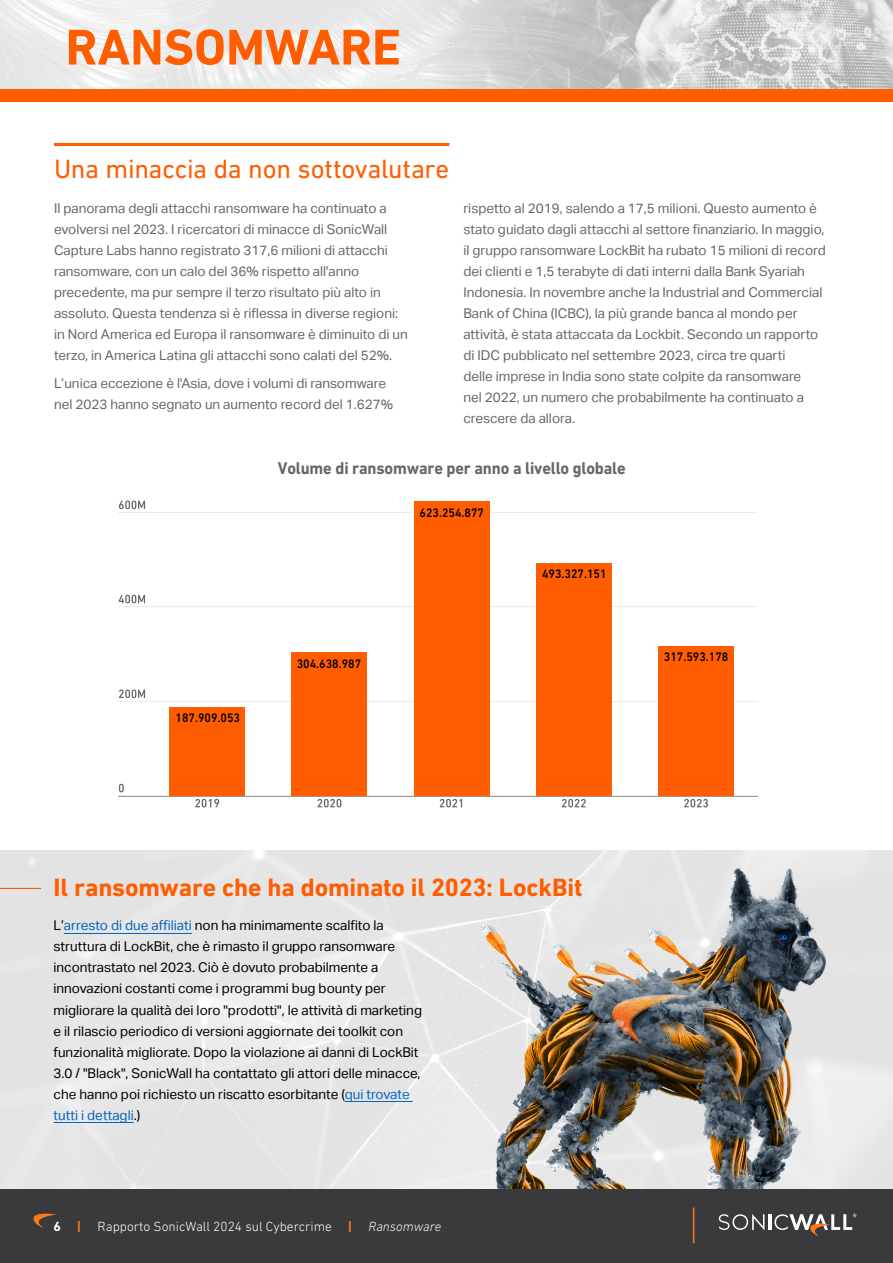
<style>
.page{position:relative;width:893px;height:1263px;background:#fff}
.page>*{position:absolute;margin:0;border:0;box-sizing:border-box;transform-origin:0 0}
.t1{font:700 51px "DIN Next LT Pro";color:#ff5d00}
.t2{font:27px "DIN Next LT Pro";letter-spacing:-.015em;color:#ff5d00}
.t3{font:700 25.5px "DIN Next LT Pro";letter-spacing:-.005em;color:#ff5d00}
.t4{font:700 17.25px "DIN Next LT Pro";letter-spacing:-.01em;color:#666766;scale:.94 1}
.t5{font:13.5px/21px "Aktiv Grotesk";color:#666}
.t6{font:13.5px/21px "Aktiv Grotesk";color:#000}
.t7{font:300 13.5px "DIN Next LT Pro";color:#fff}
.t8{font:500 12.6px "DIN Next LT Pro";color:#000;scale:.94 1}
.s1{color:#0563c1}
.s2{font-weight:700}
.s3{font-weight:700;color:#ff791a}
.s4{font-style:italic}
</style>
<div class="page">
<div style="left:0;top:1189px;width:893px;height:74px;background:#3a3a3c"></div>
<hr style="left:693px;top:1207px;width:1px;height:36px;background:#ff791a">
<hr style="left:769px;top:1214px;width:3px;height:16px;background:#fff">
<svg style="left:719px;top:1214px;width:45px;height:16px"></svg>
<svg style="left:774px;top:1214px;width:82px;height:22px"></svg>
<svg style="left:33px;top:1213px;width:23px;height:15px"></svg>
<img style="left:0;top:0;width:893px;height:90px">
<div style="left:0;top:90px;width:893px;height:12px;background:#ff5d00"></div>
<hr style="left:54px;top:143px;width:395px;height:3px;background:#ff5d00">
<svg style="left:119px;top:500px;width:26px;height:9px"></svg>
<svg style="left:119px;top:595px;width:26px;height:8px"></svg>
<svg style="left:119px;top:689px;width:26px;height:9px"></svg>
<svg style="left:119px;top:784px;width:5px;height:8px"></svg>
<hr style="left:118px;top:512px;width:639px;height:1px;background:#999">
<hr style="left:118px;top:606px;width:639px;height:1px;background:#999">
<hr style="left:118px;top:701px;width:639px;height:1px;background:#999">
<svg style="left:195px;top:799px;width:24px;height:8px"></svg>
<svg style="left:318px;top:799px;width:23px;height:8px"></svg>
<svg style="left:440px;top:799px;width:22px;height:8px"></svg>
<svg style="left:562px;top:799px;width:24px;height:8px"></svg>
<svg style="left:684px;top:799px;width:24px;height:8px"></svg>
<hr style="left:118px;top:795px;width:639px;height:1px;background:#999">
<div style="left:170px;top:707px;width:75px;height:88px;background:#ff5d00"></div>
<div style="left:292px;top:652px;width:75px;height:143px;background:#ff5d00"></div>
<div style="left:414px;top:501px;width:75px;height:294px;background:#ff5d00"></div>
<div style="left:536px;top:563px;width:75px;height:232px;background:#ff5d00"></div>
<div style="left:658px;top:646px;width:76px;height:149px;background:#ff5d00"></div>
<img style="left:458px;top:864px;width:374px;height:325px">
<hr style="left:64px;top:933px;width:128px;height:1px;background:#0563c1">
<hr style="left:345px;top:1101px;width:68px;height:1px;background:#0563c1">
<hr style="left:54px;top:1122px;width:80px;height:1px;background:#0563c1">
<hr style="left:0;top:888px;width:41px;height:1px;background:#ff5d00">
<h1 class="t1" style="left:66px;top:17px;width:337px">RANSOMWARE</h1>
<h2 class="t2" style="left:54px;top:153px;width:397px">Una minaccia da non sottovalutare</h2>
<p class="t5" style="left:54px;top:198px;width:355px">Il panorama degli attacchi ransomware ha continuato a evolversi nel 2023. I ricercatori di minacce di SonicWall Capture Labs hanno registrato 317,6 milioni di attacchi ransomware, con un calo del 36% rispetto all'anno precedente, ma pur sempre il terzo risultato più alto in assoluto. Questa tendenza si è riflessa in diverse regioni: in Nord America ed Europa il ransomware è diminuito di un terzo, in America Latina gli attacchi sono calati del 52%.</p>
<p class="t5" style="left:54px;top:372px;width:341px">L’unica eccezione è l'Asia, dove i volumi di ransomware nel 2023 hanno segnato un aumento record del 1.627%</p>
<p class="t5" style="left:463px;top:198px;width:364px">rispetto al 2019, salendo a 17,5 milioni. Questo aumento è stato guidato dagli attacchi al settore finanziario. In maggio, il gruppo ransomware LockBit ha rubato 15 milioni di record dei clienti e 1,5 terabyte di dati interni dalla Bank Syariah Indonesia. In novembre anche la Industrial and Commercial Bank of China (ICBC), la più grande banca al mondo per attività, è stata attaccata da Lockbit. Secondo un rapporto di IDC pubblicato nel settembre 2023, circa tre quarti<br>delle imprese in India sono state colpite da ransomware<br>nel 2022, un numero che probabilmente ha continuato a crescere da allora.</p>
<p class="t4" style="left:278px;top:458px;width:372px">Volume di ransomware per anno a livello globale</p>
<p class="t8" style="left:176px;top:711px;width:70px">187.909.053</p>
<p class="t8" style="left:297px;top:656px;width:70px">304.638.987</p>
<p class="t8" style="left:419px;top:505px;width:70px">623.254.877</p>
<p class="t8" style="left:542px;top:566px;width:70px">493.327.151</p>
<p class="t8" style="left:664px;top:649px;width:70px">317.593.178</p>
<h3 class="t3" style="left:54px;top:872px;width:531px">Il ransomware che ha dominato il 2023: LockBit</h3>
<p class="t6" style="left:54px;top:915px;width:370px">L’<span class="s1">arresto di due affiliati</span> non ha minimamente scalfito la struttura di LockBit, che è rimasto il gruppo ransomware incontrastato nel 2023. Ciò è dovuto probabilmente a innovazioni costanti come i programmi bug bounty per migliorare la qualità dei loro "prodotti", le attività di marketing e il rilascio periodico di versioni aggiornate dei toolkit con funzionalità migliorate. Dopo la violazione ai danni di LockBit 3.0 / "Black", SonicWall ha contattato gli attori delle minacce, che hanno poi richiesto un riscatto esorbitante (<span class="s1">qui trovate tutti i dettagli</span>.)</p>
<p class="t7" style="left:54px;top:1219px;width:389px"><span class="s2">6</span> <span class="s3">|</span> Rapporto SonicWall 2024 sul Cybercrime <span class="s3">|</span> <span class="s4">Ransomware</span></p>
</div>
